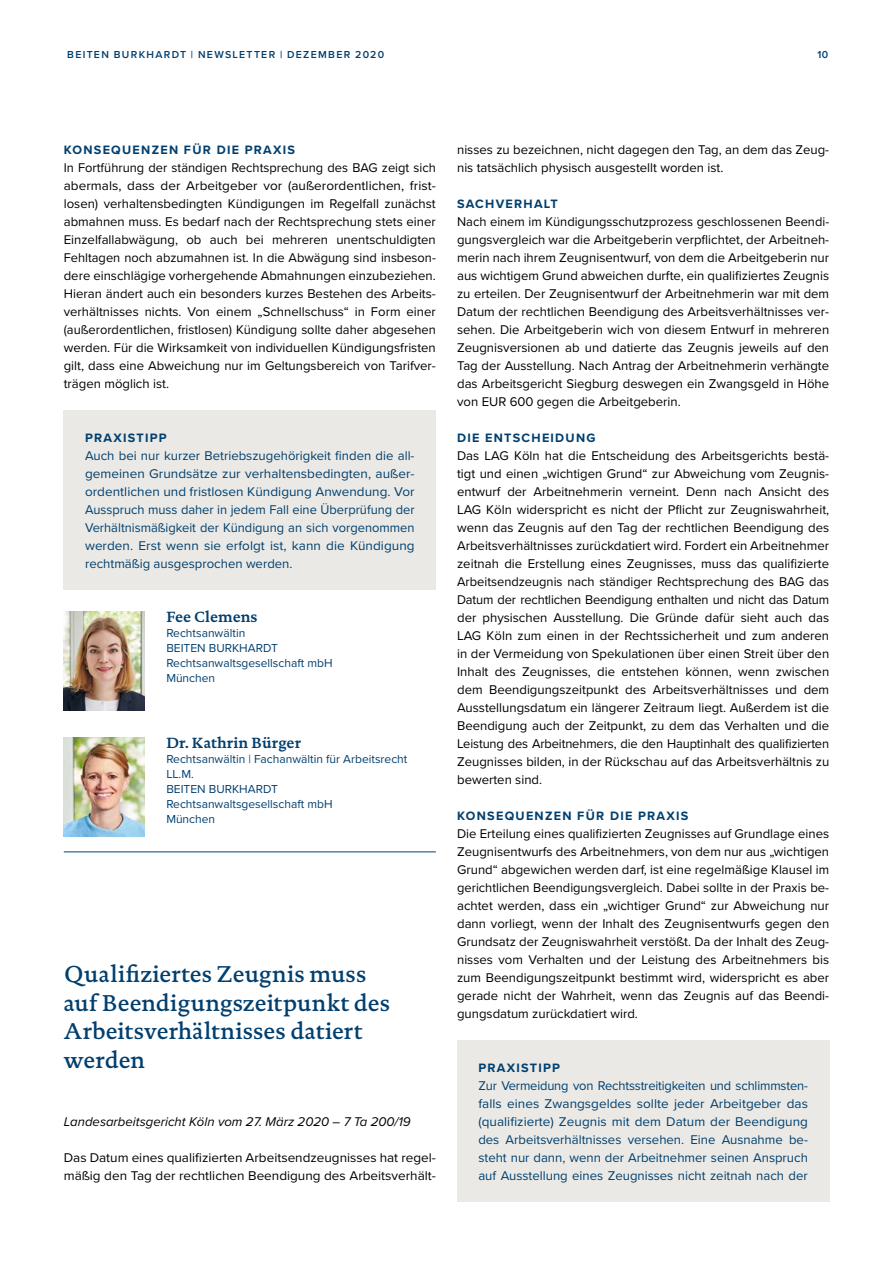
<style>
.page{position:relative;width:893px;height:1263px;background:#fff}
.page>*{position:absolute;margin:0;border:0;box-sizing:border-box;transform-origin:0 0}
.t1{font:500 23.25px/28.5px "DTL Documenta TOT";letter-spacing:.005em;color:#003f6f}
.t2{font:700 15px "DTL Documenta TOT";color:#003f6f}
.t3{font:13.2px/18px "Proxima Nova";color:#000;text-align:justify}
.t4{font:13.2px/18px "Proxima Nova";color:#003f6f;text-align:justify}
.t5{font:italic 13.2px "Proxima Nova";color:#000}
.t6{font:700 12.6px "Proxima Nova";letter-spacing:.1em;color:#003f6f}
.t7{font:12px/15px "Proxima Nova";color:#003f6f}
.t8{font:600 10.5px "Proxima Nova";letter-spacing:.125em;color:#003f6f}
</style>
<div class="page">
<div style="left:64px;top:410px;width:372px;height:179px;background:#eae9e5"></div>
<hr style="left:64px;top:851px;width:372px;height:1px;background:#003f6f">
<img style="left:64px;top:612px;width:80px;height:99px">
<img style="left:64px;top:738px;width:80px;height:99px">
<div style="left:457px;top:1040px;width:372px;height:162px;background:#eae9e5"></div>
<p class="t8" style="left:67px;top:47px;width:318px">BEITEN BURKHARDT | NEWSLETTER | DEZEMBER 2020</p>
<p class="t8" style="left:818px;top:47px;width:12px">10</p>
<p class="t6" style="left:64px;top:140px;width:233px">KONSEQUENZEN FÜR DIE PRAXIS</p>
<p class="t3" style="left:64px;top:158px;width:374px">In Fortführung der ständigen Rechtsprechung des BAG zeigt sich abermals, dass der Arbeitgeber vor (außerordentlichen, frist&shy;losen) verhaltensbedingten Kündigungen im Regelfall zunächst abmahnen muss. Es bedarf nach der Rechtsprechung stets einer Einzelfallabwägung, ob auch bei mehreren unentschuldigten Fehltagen noch abzumahnen ist. In die Abwägung sind insbeson&shy;dere einschlägige vorhergehende Abmahnungen einzubeziehen.<br>Hieran ändert auch ein besonders kurzes Bestehen des Arbeits&shy;verhältnisses nichts. Von einem „Schnellschuss“ in Form einer (außerordentlichen, fristlosen) Kündigung sollte daher abgesehen werden. Für die Wirksamkeit von individuellen Kündigungsfristen gilt, dass eine Abweichung nur im Geltungsbereich von Tarifver&shy;trägen möglich ist.</p>
<p class="t6" style="left:85px;top:428px;width:83px">PRAXISTIPP</p>
<p class="t4" style="left:85px;top:446px;width:331px">Auch bei nur kurzer Betriebszugehörigkeit finden die all&shy;gemeinen Grundsätze zur verhaltensbedingten, außer&shy;ordentlichen und fristlosen Kündigung Anwendung. Vor Ausspruch muss daher in jedem Fall eine Überprüfung der Verhältnismäßigkeit der Kündigung an sich vorgenommen werden. Erst wenn sie erfolgt ist, kann die Kündigung rechtmäßig ausgesprochen werden.</p>
<p class="t2" style="left:166px;top:607px;width:93px">Fee Clemens</p>
<p class="t7" style="left:166px;top:625px;width:168px">Rechtsanwältin<br>BEITEN BURKHARDT<br>Rechtsanwaltsgesellschaft mbH<br>München</p>
<p class="t2" style="left:166px;top:733px;width:136px">Dr. Kathrin Bürger</p>
<p class="t7" style="left:166px;top:751px;width:243px">Rechtsanwältin | Fachanwältin für Arbeitsrecht<br>LL.M.<br>BEITEN BURKHARDT<br>Rechtsanwaltsgesellschaft mbH<br>München</p>
<h1 class="t1" style="left:64px;top:960px;width:328px">Qualifiziertes Zeugnis muss auf Beendigungszeitpunkt des<br>Arbeitsverhältnisses datiert werden</h1>
<p class="t5" style="left:64px;top:1112px;width:348px">Landesarbeitsgericht Köln vom 27. März 2020 – 7 Ta 200/19</p>
<p class="t3" style="left:64px;top:1148px;width:374px">Das Datum eines qualifizierten Arbeitsendzeugnisses hat regel&shy;mäßig den Tag der rechtlichen Beendigung des Arbeitsverhält-</p>
<p class="t3" style="left:457px;top:140px;width:374px">nisses zu bezeichnen, nicht dagegen den Tag, an dem das Zeug&shy;nis tatsächlich physisch ausgestellt worden ist.</p>
<p class="t6" style="left:457px;top:194px;width:102px">SACHVERHALT</p>
<p class="t3" style="left:457px;top:212px;width:374px">Nach einem im Kündigungsschutzprozess geschlossenen Beendi&shy;gungsvergleich war die Arbeitgeberin verpflichtet, der Arbeitneh&shy;merin nach ihrem Zeugnisentwurf, von dem die Arbeitgeberin nur aus wichtigem Grund abweichen durfte, ein qualifiziertes Zeugnis zu erteilen. Der Zeugnisentwurf der Arbeitnehmerin war mit dem Datum der rechtlichen Beendigung des Arbeitsverhältnisses ver&shy;sehen. Die Arbeitgeberin wich von diesem Entwurf in mehreren Zeugnisversionen ab und datierte das Zeugnis jeweils auf den Tag der Ausstellung. Nach Antrag der Arbeitnehmerin verhängte das Arbeitsgericht Siegburg deswegen ein Zwangsgeld in Höhe von EUR 600 gegen die Arbeitgeberin.</p>
<p class="t6" style="left:457px;top:428px;width:140px">DIE ENTSCHEIDUNG</p>
<p class="t3" style="left:457px;top:446px;width:374px">Das LAG Köln hat die Entscheidung des Arbeitsgerichts bestä&shy;tigt und einen „wichtigen Grund“ zur Abweichung vom Zeugnis&shy;entwurf der Arbeitnehmerin verneint. Denn nach Ansicht des LAG Köln widerspricht es nicht der Pflicht zur Zeugniswahrheit, wenn das Zeugnis auf den Tag der rechtlichen Beendigung des Arbeitsverhältnisses zurückdatiert wird. Fordert ein Arbeitnehmer zeitnah die Erstellung eines Zeugnisses, muss das qualifizierte Arbeitsendzeugnis nach ständiger Rechtsprechung des BAG das Datum der rechtlichen Beendigung enthalten und nicht das Datum der physischen Ausstellung. Die Gründe dafür sieht auch das LAG Köln zum einen in der Rechtssicherheit und zum anderen in der Vermeidung von Spekulationen über einen Streit über den Inhalt des Zeugnisses, die entstehen können, wenn zwischen dem Beendigungszeitpunkt des Arbeitsverhältnisses und dem Ausstellungsdatum ein längerer Zeitraum liegt. Außerdem ist die Beendigung auch der Zeitpunkt, zu dem das Verhalten und die Leistung des Arbeitnehmers, die den Hauptinhalt des qualifizierten Zeugnisses bilden, in der Rückschau auf das Arbeitsverhältnis zu bewerten sind.</p>
<p class="t6" style="left:457px;top:806px;width:233px">KONSEQUENZEN FÜR DIE PRAXIS</p>
<p class="t3" style="left:457px;top:824px;width:374px">Die Erteilung eines qualifizierten Zeugnisses auf Grundlage eines Zeugnisentwurfs des Arbeitnehmers, von dem nur aus „wichtigen Grund“ abgewichen werden darf, ist eine regelmäßige Klausel im gerichtlichen Beendigungsvergleich. Dabei sollte in der Praxis be&shy;achtet werden, dass ein „wichtiger Grund“ zur Abweichung nur dann vorliegt, wenn der Inhalt des Zeugnisentwurfs gegen den Grundsatz der Zeugniswahrheit verstößt. Da der Inhalt des Zeug&shy;nisses vom Verhalten und der Leistung des Arbeitnehmers bis zum Beendigungszeitpunkt bestimmt wird, widerspricht es aber gerade nicht der Wahrheit, wenn das Zeugnis auf das Beendi&shy;gungsdatum zurückdatiert wird.</p>
<p class="t6" style="left:478px;top:1058px;width:83px">PRAXISTIPP</p>
<p class="t4" style="left:478px;top:1076px;width:331px">Zur Vermeidung von Rechtsstreitigkeiten und schlimmsten&shy;falls eines Zwangsgeldes sollte jeder Arbeitgeber das (qualifizierte) Zeugnis mit dem Datum der Beendigung des Arbeitsverhältnisses versehen. Eine Ausnahme be&shy;steht nur dann, wenn der Arbeitnehmer seinen Anspruch auf Ausstellung eines Zeugnisses nicht zeitnah nach der</p>
</div>
